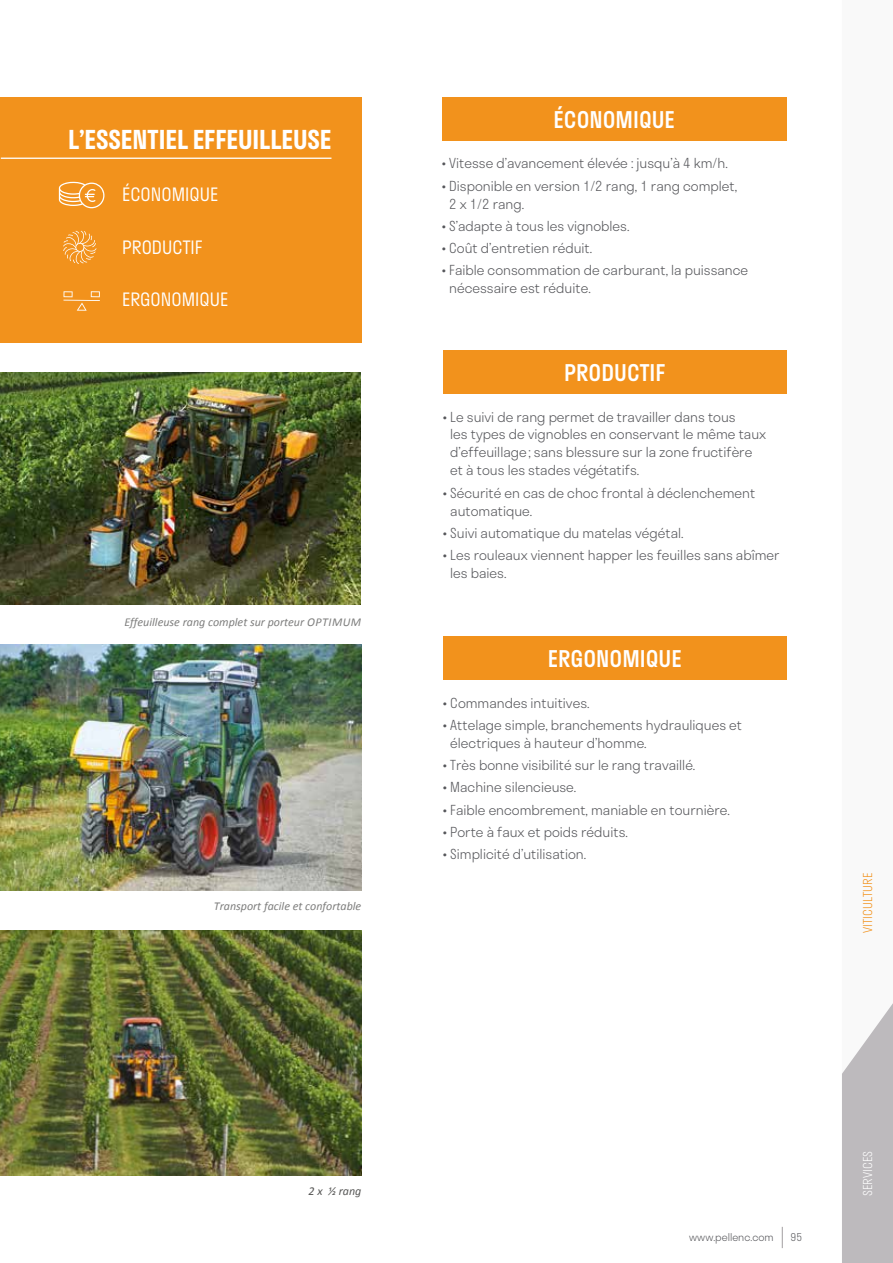
<style>
.page{position:relative;width:893px;height:1263px;background:#fff}
.page>*{position:absolute;margin:0;border:0;box-sizing:border-box;transform-origin:0 0}
.t1{font:600 25.5px "Stratos";color:#fff}
.t2{font:500 22.5px "Stratos";color:#fff}
.t3{font:300 18px "Stratos";color:#fff}
.t4{font:300 13.5px/18px "Stratos";color:#55565a}
.t5{font:italic 12px "Calibri";color:#7e7e7d}
.t6{font:300 12px "Stratos";color:#f2921c}
.t7{font:300 12px "Stratos";color:#fff}
.t8{font:italic 12px "Calibri";color:#575756}
.t9{font:300 10.5px "Stratos";color:#55565a}
</style>
<div class="page">
<svg style="left:782px;top:1227px;width:1px;height:21px"></svg>
<svg style="left:842px;top:1003px;width:51px;height:260px"></svg>
<div style="left:0;top:98px;width:361px;height:245px;background:#f2921c"></div>
<img style="left:0;top:645px;width:361px;height:245px">
<img style="left:0;top:930px;width:361px;height:245px">
<img style="left:0;top:372px;width:360px;height:233px">
<hr style="left:1px;top:158px;width:330px;height:1px;background:#fff">
<div style="left:442px;top:97px;width:345px;height:44px;background:#f2921c"></div>
<div style="left:443px;top:351px;width:344px;height:43px;background:#f2921c"></div>
<div style="left:443px;top:637px;width:344px;height:43px;background:#f2921c"></div>
<hr style="left:63px;top:300px;width:37px;height:1px;background:#fff">
<svg style="left:77px;top:303px;width:10px;height:8px"></svg>
<svg style="left:64px;top:291px;width:9px;height:6px"></svg>
<svg style="left:91px;top:291px;width:9px;height:6px"></svg>
<svg style="left:59px;top:182px;width:45px;height:26px"></svg>
<svg style="left:63px;top:231px;width:34px;height:33px"></svg>
<h1 class="t1" style="left:68px;top:119px;width:265px">L’ESSENTIEL EFFEUILLEUSE</h1>
<h3 class="t3" style="left:122px;top:180px;width:97px">ÉCONOMIQUE</h3>
<h3 class="t3" style="left:122px;top:233px;width:82px">PRODUCTIF</h3>
<h3 class="t3" style="left:122px;top:285px;width:107px">ERGONOMIQUE</h3>
<p class="t5" style="left:124px;top:613px;width:238px">Effeuilleuse rang complet sur porteur OPTIMUM</p>
<p class="t5" style="left:214px;top:897px;width:149px">Transport facile et confortable</p>
<h2 class="t2" style="left:554px;top:101px;width:123px">ÉCONOMIQUE</h2>
<p class="t4" style="left:442px;top:154px;width:287px">• Vitesse d’avancement élevée : jusqu’à 4 km/h.</p>
<p class="t4" style="left:449px;top:176px;width:289px;text-indent:-7px">• Disponible en version 1/2 rang, 1 rang complet,<br>2 x 1/2 rang.</p>
<p class="t4" style="left:442px;top:216px;width:189px">• S’adapte à tous les vignobles.</p>
<p class="t4" style="left:442px;top:239px;width:152px">• Coût d’entretien réduit.</p>
<p class="t4" style="left:449px;top:261px;width:300px;text-indent:-7px">• Faible consommation de carburant, la puissance nécessaire est réduite.</p>
<h2 class="t2" style="left:564px;top:355px;width:102px">PRODUCTIF</h2>
<p class="t4" style="left:450px;top:407px;width:317px;text-indent:-7px">• Le suivi de rang permet de travailler dans tous<br>les types de vignobles en conservant le même taux d’effeuillage; sans blessure sur la zone fructifère et à tous les stades végétatifs.</p>
<p class="t4" style="left:450px;top:483px;width:306px;text-indent:-7px">• Sécurité en cas de choc frontal à déclenchement automatique.</p>
<p class="t4" style="left:443px;top:524px;width:242px">• Suivi automatique du matelas végétal.</p>
<p class="t4" style="left:450px;top:546px;width:331px;text-indent:-7px">• Les rouleaux viennent happer les feuilles sans abîmer les baies.</p>
<h2 class="t2" style="left:548px;top:640px;width:135px">ERGONOMIQUE</h2>
<p class="t4" style="left:443px;top:693px;width:148px">• Commandes intuitives.</p>
<p class="t4" style="left:450px;top:715px;width:293px;text-indent:-7px">• Attelage simple, branchements hydrauliques et électriques à hauteur d’homme.</p>
<p class="t4" style="left:443px;top:755px;width:254px">• Très bonne visibilité sur le rang travaillé.</p>
<p class="t4" style="left:443px;top:778px;width:135px">• Machine silencieuse.</p>
<p class="t4" style="left:443px;top:800px;width:288px">• Faible encombrement, maniable en tournière.</p>
<p class="t4" style="left:443px;top:822px;width:187px">• Porte à faux et poids réduits.</p>
<p class="t4" style="left:443px;top:844px;width:145px">• Simplicité d’utilisation.</p>
<p class="t6" style="left:858px;top:933px;width:61px;rotate:-90deg">VITICULTURE</p>
<p class="t8" style="left:309px;top:1183px;width:54px">2 x ½ rang</p>
<p class="t9" style="left:689px;top:1229px;width:86px">www.pellenc.com</p>
<p class="t9" style="left:791px;top:1229px;width:13px">95</p>
<p class="t7" style="left:858px;top:1196px;width:46px;rotate:-90deg">SERVICES</p>
</div>
